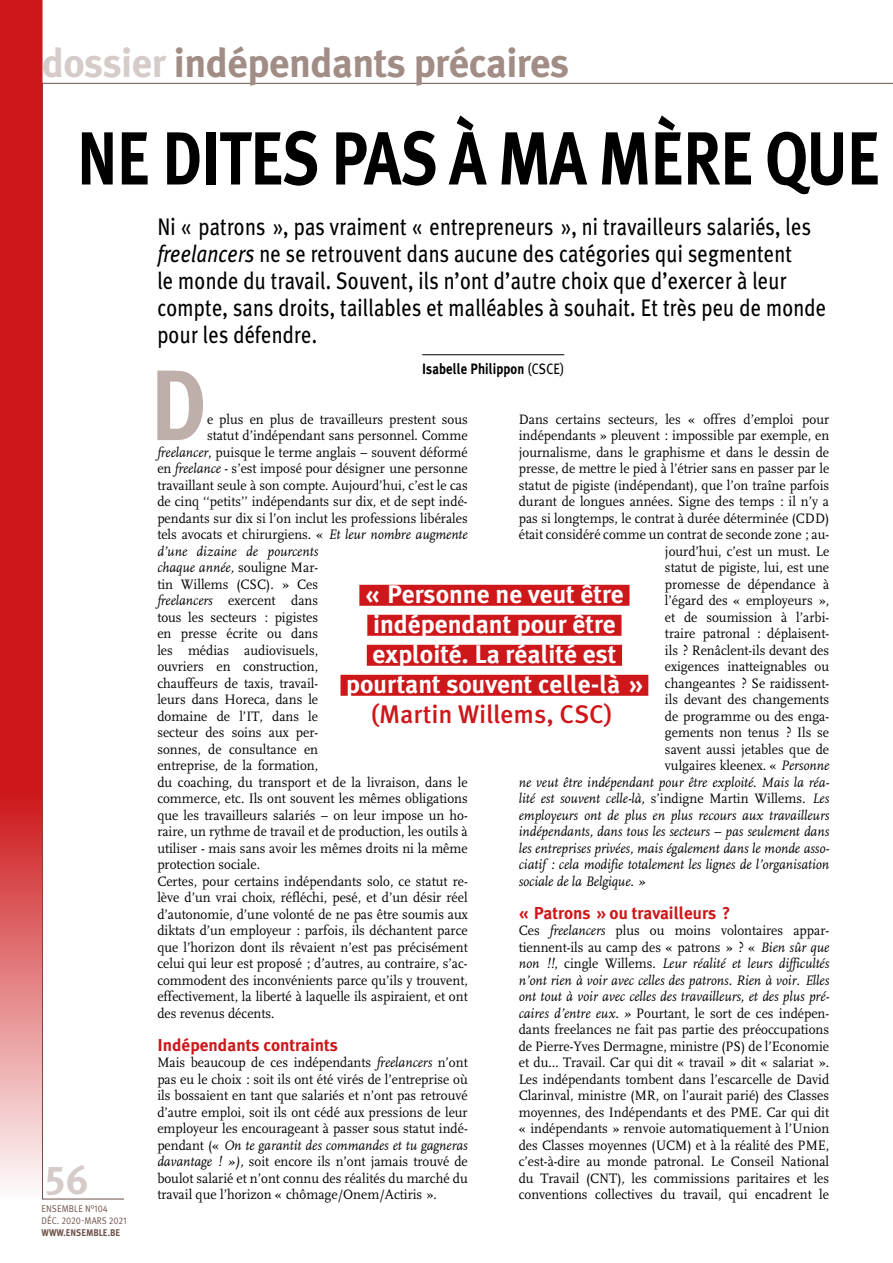
<style>
.page{position:relative;width:893px;height:1263px;background:#fff}
.page>*{position:absolute;margin:0;border:0;box-sizing:border-box;transform-origin:0 0}
.t1{font:700 100.05px "Meta Plus";color:#beafab;scale:.9 1}
.t2{font:700 75px "Meta Plus";letter-spacing:.23em;color:#000;scale:.85 1}
.t3{font:700 40.5px "Meta Plus";letter-spacing:-.015em;color:#a28d86}
.t4{font:40.5px "Meta Plus Bold Caps";color:#d5cbc9}
.t5{font:700 25.5px/30px "Meta Plus";color:#fff;text-align:center}
.t6{font:500 25.5px "Meta Pro";color:#cd171a}
.t7{font:24px/27px "Meta Plus";letter-spacing:.01em;color:#000;scale:.85 1}
.t8{font:700 17.25px "Meta Plus";color:#cd171a}
.t9{font:700 15px "Meta Plus";letter-spacing:.01em;color:#000;scale:.85 1}
.t10{font:14.25px/16.5px "FF Scala";color:#000;text-align:justify;scale:.95 1}
.t11{font:italic 14.25px "FF Scala";color:#000;scale:.95 1}
.t12{font:9.75px/12px "Meta Pro";letter-spacing:.01em;color:#6f524b;scale:.9 1}
.t13{font:700 9.75px "Meta Plus";color:#6f524b;scale:.9 1}
.s1{color:#d5cbc9}
.s2{font-style:italic}
.s3{font-weight:400}
.s4{font-style:normal}
</style>
<div class="page">
<svg style="left:0;top:0;width:43px;height:1199px;background:#d33d40"></svg>
<hr style="left:422px;top:354px;width:142px;height:1px;background:#000">
<div style="left:359px;top:585px;width:270px;height:21px;background:#cd171a"></div>
<div style="left:367px;top:615px;width:254px;height:21px;background:#cd171a"></div>
<div style="left:367px;top:645px;width:255px;height:21px;background:#cd171a"></div>
<div style="left:341px;top:675px;width:307px;height:21px;background:#cd171a"></div>
<h3 class="t3" style="left:42px;top:39px;width:529px"><span class="s1">dossier</span> indépendants précaires</h3>
<h2 class="t2" style="left:77px;top:115px;width:947px">Ne ditespas àma mère que</h2>
<p class="t7" style="left:157px;top:212px;width:788px">Ni « patrons », pas vraiment « entrepreneurs », ni travailleurs salariés, les <span class="s2">freelancers</span> ne se retrouvent dans aucune des catégories qui segmentent<br>le monde du travail. Souvent, ils n’ont d’autre choix que d’exercer à leur compte, sans droits, taillables et malléables à souhait. Et très peu de monde pour les défendre.</p>
<p class="t9" style="left:422px;top:360px;width:169px">Isabelle Philippon <span class="s3">(CSCE)</span></p>
<h1 class="t1" style="left:150px;top:347px;width:65px">D</h1>
<p class="t10" style="left:519px;top:411px;width:328px">Dans certains secteurs, les « offres d’emploi pour</p>
<p class="t10" style="left:519px;top:427px;width:328px">indépendants » pleuvent : impossible par exemple, en</p>
<p class="t10" style="left:519px;top:444px;width:328px">journalisme, dans le graphisme et dans le dessin de</p>
<p class="t10" style="left:519px;top:460px;width:328px">presse, de mettre le pied à l’étrier sans en passer par le</p>
<p class="t10" style="left:519px;top:477px;width:328px">statut de pigiste (indépendant), que l’on traîne parfois</p>
<p class="t10" style="left:519px;top:493px;width:328px">durant de longues années. Signe des temps : il n’y a</p>
<p class="t10" style="left:519px;top:510px;width:328px">pas si longtemps, le contrat à durée déterminée (CDD)</p>
<p class="t10" style="left:519px;top:526px;width:328px">était considéré comme un contrat de seconde zone ; au-</p>
<p class="t10" style="left:665px;top:543px;width:174px">jourd’hui, c’est un must. Le</p>
<p class="t10" style="left:665px;top:559px;width:174px">statut de pigiste, lui, est une</p>
<p class="t10" style="left:665px;top:576px;width:174px">promesse de dépendance à</p>
<p class="t10" style="left:665px;top:592px;width:174px">l’égard des « employeurs »,</p>
<p class="t10" style="left:665px;top:609px;width:174px">et de soumission à l’arbi-</p>
<p class="t10" style="left:665px;top:625px;width:174px">traire patronal : déplaisent-</p>
<p class="t10" style="left:665px;top:642px;width:174px">ils ? Renâclent-ils devant des</p>
<p class="t10" style="left:665px;top:658px;width:174px">exigences inatteignables ou</p>
<p class="t10" style="left:665px;top:675px;width:174px">changeantes ? Se raidissent-</p>
<p class="t10" style="left:665px;top:691px;width:174px">ils devant des changements</p>
<p class="t10" style="left:665px;top:708px;width:174px">de programme ou des enga-</p>
<p class="t10" style="left:665px;top:724px;width:174px">gements non tenus ? Ils se</p>
<p class="t10" style="left:665px;top:741px;width:174px">savent aussi jetables que de</p>
<p class="t10" style="left:665px;top:757px;width:174px">vulgaires kleenex. « <span class="s2">Personne</span></p>
<p class="t11" style="left:519px;top:775px;width:328px">ne veut être indépendant pour être exploité<span class="s4">.</span> Mais la réa-</p>
<p class="t11" style="left:519px;top:791px;width:328px">lité est souvent celle-là, <span class="s4">s’indigne Martin Willems</span>. Les</p>
<p class="t11" style="left:519px;top:808px;width:328px">employeurs ont de plus en plus recours aux travailleurs</p>
<p class="t11" style="left:519px;top:824px;width:328px">indépendants, dans tous les secteurs – pas seulement dans</p>
<p class="t11" style="left:519px;top:841px;width:328px">les entreprises privées, mais également dans le monde asso-</p>
<p class="t11" style="left:519px;top:857px;width:328px">ciatif : cela modifie totalement les lignes de l’organisation</p>
<p class="t11" style="left:519px;top:874px;width:134px">sociale de la Belgique. »</p>
<p class="t8" style="left:519px;top:903px;width:213px">« Patrons » ou travailleurs ?</p>
<p class="t10" style="left:519px;top:922px;width:328px">Ces <span class="s2">freelancers</span> plus ou moins volontaires appar&shy;tiennent-ils au camp des « patrons » ? « <span class="s2">Bien sûr que non !!</span>, cingle Willems. <span class="s2">Leur réalité et leurs difficultés n’ont rien à voir avec celles des patrons. Rien à voir. Elles ont tout à voir avec celles des travailleurs, et des plus pré&shy;caires d’entre eux. »</span> Pourtant, le sort de ces indépen&shy;dants freelances ne fait pas partie des préoccupations de Pierre-Yves Dermagne, ministre (PS) de l’Economie et du… Travail. Car qui dit « travail » dit « salariat ».<br>Les indépendants tombent dans l’escarcelle de David Clarinval, ministre (MR, on l’aurait parié) des Classes moyennes, des Indépendants et des PME. Car qui dit « indépendants » renvoie automatiquement à l’Union des Classes moyennes (UCM) et à la réalité des PME, c’est-à-dire au monde patronal. Le Conseil National du Travail (CNT), les commissions paritaires et les conventions collectives du travail, qui encadrent le</p>
<p class="t10" style="left:207px;top:411px;width:276px">e plus en plus de travailleurs prestent sous</p>
<p class="t10" style="left:207px;top:427px;width:276px">statut d’indépendant sans personnel. Comme</p>
<p class="t10" style="left:157px;top:444px;width:328px"><span class="s2">freelancer</span>, puisque le terme anglais – souvent déformé</p>
<p class="t10" style="left:157px;top:460px;width:328px">en <span class="s2">freelance</span> - s’est imposé pour désigner une personne</p>
<p class="t10" style="left:157px;top:477px;width:328px">travaillant seule à son compte. Aujourd’hui, c’est le cas</p>
<p class="t10" style="left:157px;top:493px;width:328px">de cinq ‘‘petits’’ indépendants sur dix, et de sept indé-</p>
<p class="t10" style="left:157px;top:510px;width:328px">pendants sur dix si l’on inclut les professions libérales</p>
<p class="t10" style="left:157px;top:526px;width:328px">tels avocats et chirurgiens. « <span class="s2">Et leur nombre augmente</span></p>
<p class="t11" style="left:157px;top:544px;width:171px">d’une dizaine de pourcents</p>
<p class="t11" style="left:157px;top:560px;width:171px">chaque année, <span class="s4">souligne Mar-</span></p>
<p class="t10" style="left:157px;top:576px;width:171px">tin Willems (CSC). » Ces</p>
<p class="t10" style="left:157px;top:592px;width:171px"><span class="s2">freelancers</span> exercent dans</p>
<p class="t10" style="left:157px;top:609px;width:171px">tous les secteurs : pigistes</p>
<p class="t10" style="left:157px;top:625px;width:171px">en presse écrite ou dans</p>
<p class="t10" style="left:157px;top:642px;width:171px">les médias audiovisuels,</p>
<p class="t10" style="left:157px;top:658px;width:171px">ouvriers en construction,</p>
<p class="t10" style="left:157px;top:675px;width:171px">chauffeurs de taxis, travail-</p>
<p class="t10" style="left:157px;top:691px;width:171px">leurs dans Horeca, dans le</p>
<p class="t10" style="left:157px;top:708px;width:171px">domaine de l’IT, dans le</p>
<p class="t10" style="left:157px;top:724px;width:171px">secteur des soins aux per-</p>
<p class="t10" style="left:157px;top:741px;width:171px">sonnes, de consultance en</p>
<p class="t10" style="left:157px;top:757px;width:171px">entreprise, de la formation,</p>
<p class="t10" style="left:157px;top:774px;width:328px">du coaching, du transport et de la livraison, dans le</p>
<p class="t10" style="left:157px;top:790px;width:328px">commerce, etc. Ils ont souvent les mêmes obligations</p>
<p class="t10" style="left:157px;top:807px;width:328px">que les travailleurs salariés – on leur impose un ho-</p>
<p class="t10" style="left:157px;top:823px;width:328px">raire, un rythme de travail et de production, les outils à</p>
<p class="t10" style="left:157px;top:840px;width:328px">utiliser - mais sans avoir les mêmes droits ni la même</p>
<p class="t10" style="left:157px;top:856px;width:110px">protection sociale.</p>
<p class="t10" style="left:157px;top:873px;width:328px">Certes, pour certains indépendants solo, ce statut re-</p>
<p class="t10" style="left:157px;top:889px;width:328px">lève d’un vrai choix, réfléchi, pesé, et d’un désir réel</p>
<p class="t10" style="left:157px;top:906px;width:328px">d’autonomie, d’une volonté de ne pas être soumis aux</p>
<p class="t10" style="left:157px;top:922px;width:328px">diktats d’un employeur : parfois, ils déchantent parce</p>
<p class="t10" style="left:157px;top:939px;width:328px">que l’horizon dont ils rêvaient n’est pas précisément</p>
<p class="t10" style="left:157px;top:955px;width:328px">celui qui leur est proposé ; d’autres, au contraire, s’ac-</p>
<p class="t10" style="left:157px;top:972px;width:328px">commodent des inconvénients parce qu’ils y trouvent,</p>
<p class="t10" style="left:157px;top:988px;width:328px">effectivement, la liberté à laquelle ils aspiraient, et ont</p>
<p class="t10" style="left:157px;top:1005px;width:125px">des revenus décents.</p>
<p class="t8" style="left:157px;top:1035px;width:182px">Indépendants contraints</p>
<p class="t10" style="left:157px;top:1054px;width:328px">Mais beaucoup de ces indépendants <span class="s2">freelancers</span> n’ont pas eu le choix : soit ils ont été virés de l’entreprise où ils bossaient en tant que salariés et n’ont pas retrouvé d’autre emploi, soit ils ont cédé aux pressions de leur employeur les encourageant à passer sous statut indé&shy;pendant (« <span class="s2">On te garantit des commandes et tu gagneras davantage ! »),</span> soit encore ils n’ont jamais trouvé de boulot salarié et n’ont connu des réalités du marché du travail que l’horizon « chômage/Onem/Actiris ».</p>
<h3 class="t5" style="left:346px;top:579px;width:298px">« Personne ne veut être indépendant pour être exploité. La réalité est pourtant souvent celle-là »</h3>
<h3 class="t6" style="left:371px;top:698px;width:242px">(Martin Willems, CSC)</h3>
<h3 class="t4" style="left:45px;top:1156px;width:45px">56</h3>
<p class="t12" style="left:42px;top:1203px;width:96px">ENSEMBLE N°104<br>DÉC. 2020-MARS 2021</p>
<p class="t13" style="left:41px;top:1227px;width:89px">www.ensemble.be</p>
</div>
